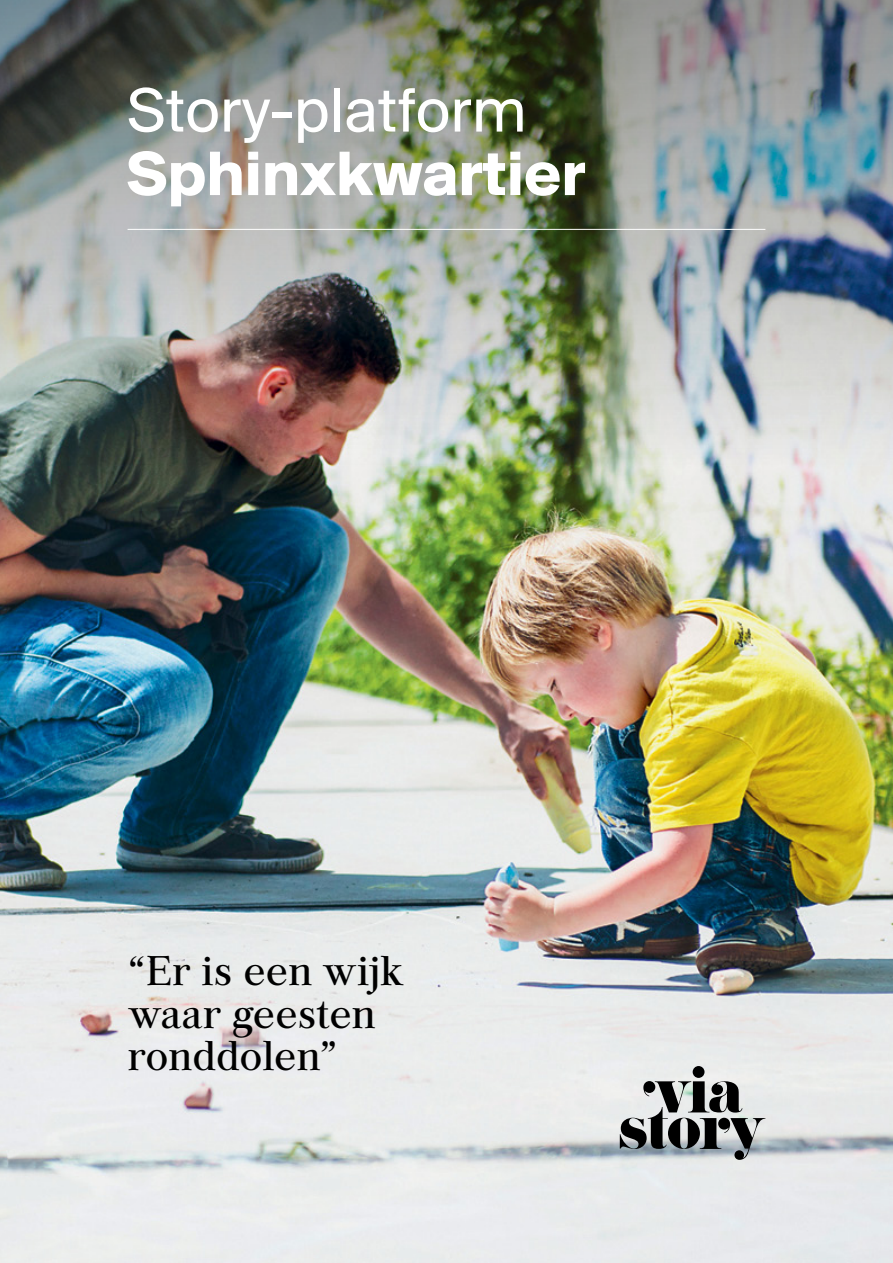
<style>
.page{position:relative;width:893px;height:1263px;background:#fff}
.page>*{position:absolute;margin:0;border:0;box-sizing:border-box;transform-origin:0 0}
.t1{font:65.25px "Suisse BP Intl";color:#fff}
.t2{font:700 65.25px "Suisse BP Intl";color:#fff}
.t3{font:41.55px/42.6px "Archive";color:#000}
</style>
<div class="page">
<img style="left:0;top:506px;width:893px;height:757px">
<img style="left:0;top:0;width:893px;height:506px">
<svg style="left:620px;top:1066px;width:145px;height:94px;background:#9a9d9d"></svg>
<hr style="left:128px;top:229px;width:637px;height:1px;background:#fff">
<h1 class="t1" style="left:127px;top:71px;width:401px">Story-platform</h1>
<h1 class="t2" style="left:127px;top:135px;width:460px">Sphinxkwartier</h1>
<p class="t3" style="left:128px;top:950px;width:278px">“Er is een wijk waar geesten ronddolen”</p>
</div>
